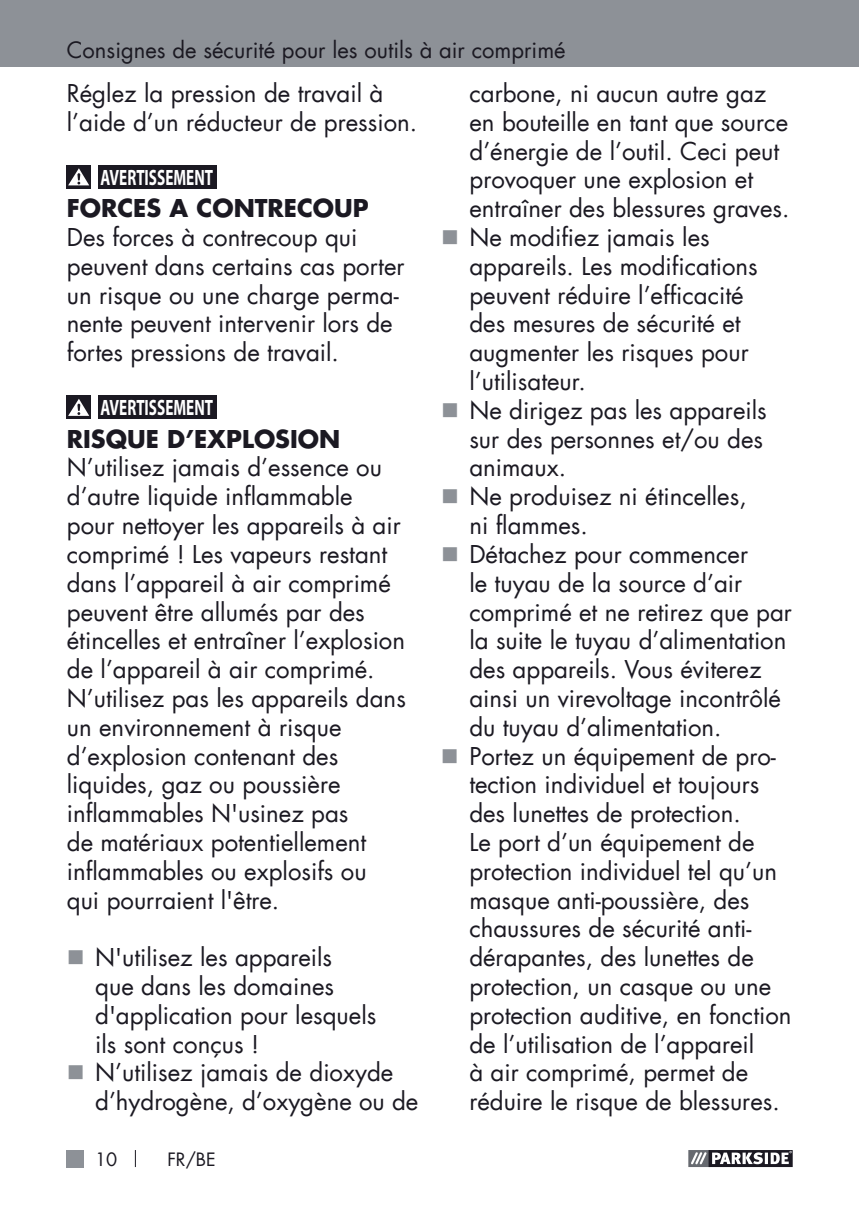
<style>
.page{position:relative;width:859px;height:1210px;background:#fff}
.page>*{position:absolute;margin:0;border:0;box-sizing:border-box;transform-origin:0 0}
.t1{font:24px/28.8px "Futura LT";color:#1b1922}
.t2{font:700 24px "Futura LT";color:#1b1922}
.t3{font:700 22.2px "Myriad Pro";color:#fff;scale:.68 1}
.t4{font:22px "Futura LT";color:#1b1922}
.t5{font:18px "Futura LT";color:#1b1922}
</style>
<div class="page">
<div style="left:0;top:0;width:859px;height:67px;background:#8d9197"></div>
<svg style="left:688px;top:1150px;width:104px;height:17px"></svg>
<div style="left:67px;top:1150px;width:17px;height:17px;background:#8d9197"></div>
<svg style="left:135px;top:1150px;width:1px;height:17px"></svg>
<div style="left:98px;top:165px;width:119px;height:23px;background:#1b1922"></div>
<svg style="left:67px;top:165px;width:24px;height:23px"></svg>
<svg style="left:68px;top:168px;width:21px;height:17px"></svg>
<div style="left:98px;top:396px;width:119px;height:23px;background:#1b1922"></div>
<div style="left:67px;top:396px;width:24px;height:23px;background:#1b1922"></div>
<svg style="left:68px;top:399px;width:21px;height:17px"></svg>
<p class="t4" style="left:67px;top:36px;width:500px">Consignes de sécurité pour les outils à air comprimé</p>
<p class="t1" style="left:67px;top:79px;width:352px">Réglez la pression de travail à l’aide d’un réducteur de pression.</p>
<p class="t3" style="left:101px;top:162px;width:167px">AVERTISSEMENT</p>
<p class="t2" style="left:67px;top:192px;width:303px">FORCES A CONTRECOUP</p>
<p class="t1" style="left:67px;top:223px;width:339px">Des forces à contrecoup qui peuvent dans certains cas porter un risque ou une charge perma&shy;nente peuvent intervenir lors de fortes pressions de travail.</p>
<p class="t3" style="left:101px;top:393px;width:167px">AVERTISSEMENT</p>
<p class="t2" style="left:67px;top:423px;width:275px">RISQUE D’EXPLOSION</p>
<p class="t1" style="left:67px;top:453px;width:340px">N’utilisez jamais d’essence ou d’autre liquide inflammable pour nettoyer les appareils à air comprimé ! Les vapeurs restant dans l’appareil à air comprimé peuvent être allumés par des étincelles et entraîner l’explosion de l’appareil à air comprimé.<br>N’utilisez pas les appareils dans un environnement à risque d’explosion contenant des liquides, gaz ou poussière inflammables N'usinez pas<br>de matériaux potentiellement inflammables ou explosifs ou<br>qui pourraient l'être.</p>
<p class="t1" style="left:95px;top:943px;width:325px">N'utilisez les appareils<br>que dans les domaines d'application pour lesquels<br>ils sont conçus !<br>N’utilisez jamais de dioxyde d’hydrogène, d’oxygène ou de</p>
<p class="t5" style="left:95px;top:1147px;width:24px">10</p>
<p class="t5" style="left:167px;top:1147px;width:50px">FR/BE</p>
<p class="t1" style="left:469px;top:79px;width:324px">carbone, ni aucun autre gaz en bouteille en tant que source d’énergie de l’outil. Ceci peut provoquer une explosion et entraîner des blessures graves.<br>Ne modifiez jamais les appareils. Les modifications peuvent réduire l’efficacité<br>des mesures de sécurité et augmenter les risques pour l’utilisateur.<br>Ne dirigez pas les appareils sur des personnes et/ou des animaux.<br>Ne produisez ni étincelles,<br>ni flammes.<br>Détachez pour commencer<br>le tuyau de la source d’air comprimé et ne retirez que par la suite le tuyau d’alimentation des appareils. Vous éviterez ainsi un virevoltage incontrôlé du tuyau d’alimentation.<br>Portez un équipement de pro&shy;tection individuel et toujours des lunettes de protection.<br>Le port d’un équipement de protection individuel tel qu’un masque anti-poussière, des chaussures de sécurité anti&shy;dérapantes, des lunettes de protection, un casque ou une protection auditive, en fonction de l’utilisation de l’appareil<br>à air comprimé, permet de réduire le risque de blessures.</p>
</div>
